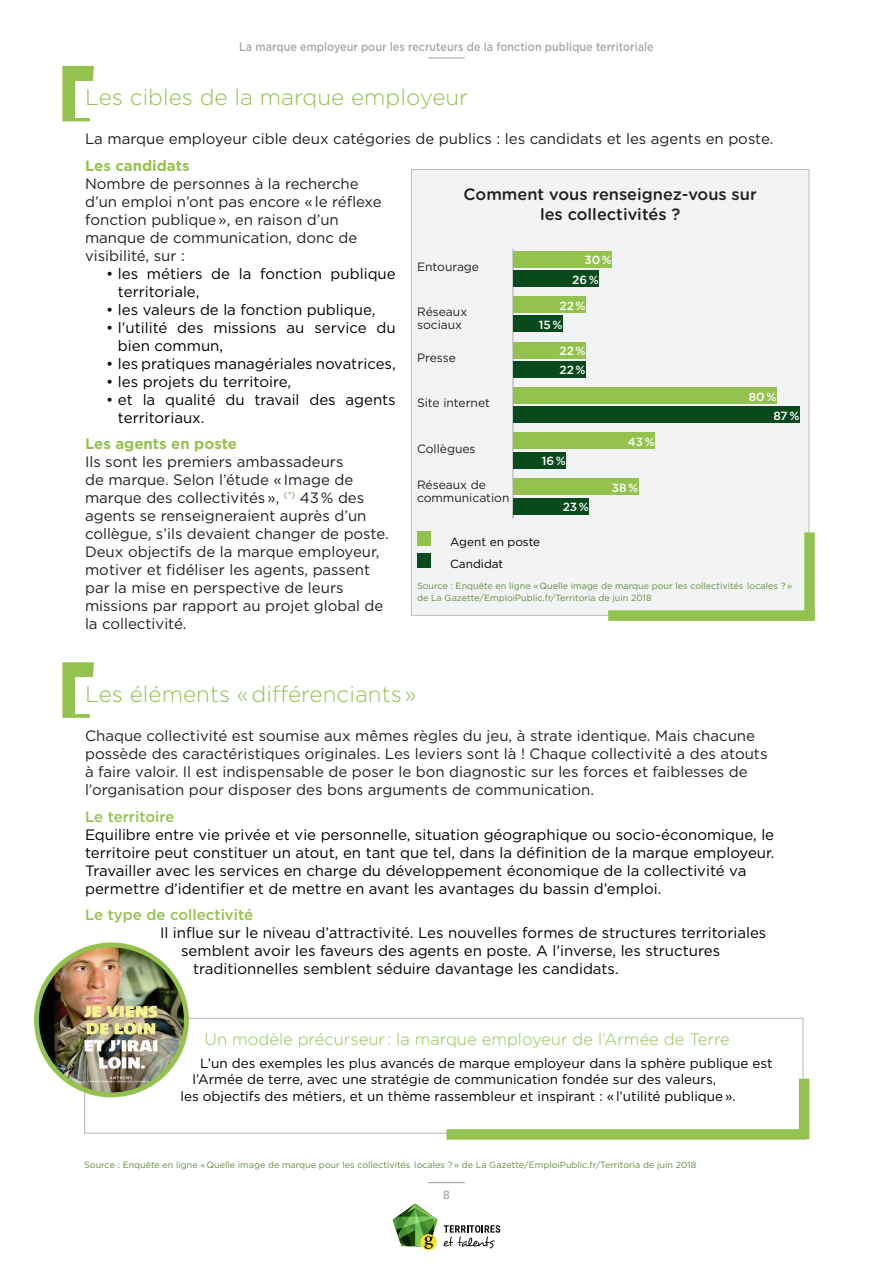
<style>
.page{position:relative;width:893px;height:1263px;background:#fff}
.page>*{position:absolute;margin:0;border:0;box-sizing:border-box;transform-origin:0 0}
.t1{font:300 22.5px "Gotham Rounded";color:#94c24e}
.t2{font:300 16.5px "Gotham Rounded";color:#94c24e}
.t3{font:500 16.35px/19.6px "Gotham Rounded";color:#231f20;text-align:center}
.t4{font:15px/18px "Gotham";color:#231f20}
.t5{font:15px/18px "Gotham";color:#000}
.t6{font:500 15px "Gotham";color:#94c24e}
.t7{font:700 15px "Gotham";color:#94c24e}
.t8{font:13.5px "Gotham";color:#000}
.t9{font:12px/13px "Gotham";color:#231f20}
.t10{font:500 12px "Gotham";color:#a8a9ad;scale:.9 1}
.t11{font:500 11.85px "Gotham";color:#fff}
.t12{font:11.85px/22.4px "Gotham";color:#000}
.t13{font:9px/12px "Gotham";color:#618d3d}
</style>
<div class="page">
<hr style="left:428px;top:1182px;width:37px;height:1px;background:#a8a9ad">
<hr style="left:428px;top:57px;width:37px;height:1px;background:#a8a9ad">
<svg style="left:444px;top:1225px;width:56px;height:23px"></svg>
<div style="left:420px;top:1234px;width:17px;height:16px;background:#ffdf1b;border-radius:50%"></div>
<svg style="left:393px;top:1203px;width:45px;height:46px"></svg>
<div style="left:411px;top:169px;width:398px;height:446px;background:#f2f3f4;border:1px solid #bcbdc0"></div>
<svg style="left:62px;top:66px;width:32px;height:55px"></svg>
<div style="left:75px;top:81px;width:37px;height:36px;background:#fff"></div>
<svg style="left:62px;top:662px;width:32px;height:56px"></svg>
<div style="left:75px;top:677px;width:37px;height:36px;background:#fff"></div>
<hr style="left:512px;top:249px;width:2px;height:269px;background:#bcbdc0">
<div style="left:513px;top:270px;width:86px;height:17px;background:#084a1c"></div>
<div style="left:513px;top:251px;width:99px;height:16px;background:#94c24e"></div>
<div style="left:513px;top:316px;width:50px;height:16px;background:#084a1c"></div>
<div style="left:513px;top:297px;width:73px;height:16px;background:#94c24e"></div>
<div style="left:513px;top:361px;width:73px;height:16px;background:#084a1c"></div>
<div style="left:513px;top:342px;width:73px;height:16px;background:#94c24e"></div>
<div style="left:513px;top:406px;width:286px;height:17px;background:#084a1c"></div>
<div style="left:513px;top:387px;width:263px;height:16px;background:#94c24e"></div>
<div style="left:513px;top:452px;width:53px;height:16px;background:#084a1c"></div>
<div style="left:513px;top:433px;width:142px;height:16px;background:#94c24e"></div>
<div style="left:513px;top:498px;width:76px;height:16px;background:#084a1c"></div>
<div style="left:513px;top:479px;width:125px;height:16px;background:#94c24e"></div>
<div style="left:417px;top:531px;width:13px;height:15px;background:#94c24e"></div>
<div style="left:417px;top:553px;width:13px;height:15px;background:#084a1c"></div>
<div style="left:84px;top:1018px;width:719px;height:116px;border:1px solid #bcbdc0"></div>
<div style="left:799px;top:1079px;width:10px;height:60px;background:#94c24e"></div>
<div style="left:446px;top:1129px;width:360px;height:11px;background:#94c24e"></div>
<div style="left:804px;top:532px;width:11px;height:88px;background:#94c24e"></div>
<div style="left:608px;top:610px;width:207px;height:11px;background:#94c24e"></div>
<img style="left:36px;top:945px;width:150px;height:150px;border-radius:75px">
<div style="left:34px;top:942px;width:155px;height:155px;border:5px solid #94c24e;border-radius:50%"></div>
<p class="t10" style="left:239px;top:39px;width:462px">La marque employeur pour les recruteurs de la fonction publique territoriale</p>
<h1 class="t1" style="left:85px;top:82px;width:385px">Les cibles de la marque employeur</h1>
<p class="t4" style="left:85px;top:130px;width:690px">La marque employeur cible deux catégories de publics : les candidats et les agents en poste.</p>
<p class="t7" style="left:85px;top:156px;width:106px">Les candidats</p>
<p class="t4" style="left:85px;top:174px;width:298px">Nombre de personnes à la recherche d’un emploi n’ont pas encore « le réflexe fonction publique », en raison d’un manque de communication, donc de visibilité, sur :</p>
<p class="t5" style="left:118px;top:264px;width:279px;text-indent:-12px">• les métiers de la fonction publique territoriale,</p>
<p class="t5" style="left:106px;top:300px;width:271px">• les valeurs de la fonction publique,</p>
<p class="t5" style="left:118px;top:318px;width:279px;text-indent:-12px">• l’utilité des missions au service du bien commun,</p>
<p class="t5" style="left:106px;top:354px;width:291px">• les pratiques managériales novatrices,</p>
<p class="t5" style="left:106px;top:372px;width:186px">• les projets du territoire,</p>
<p class="t5" style="left:118px;top:390px;width:279px;text-indent:-12px">• et la qualité du travail des agents territoriaux.</p>
<p class="t7" style="left:85px;top:434px;width:153px">Les agents en poste</p>
<p class="t4" style="left:85px;top:453px;width:305px">Ils sont les premiers ambassadeurs<br>de marque. Selon l’étude « Image de marque des collectivités », <sup>(*)</sup> 43 % des agents se renseigneraient auprès d’un collègue, s’ils devaient changer de poste.<br>Deux objectifs de la marque employeur, motiver et fidéliser les agents, passent par la mise en perspective de leurs missions par rapport au projet global de la collectivité.</p>
<p class="t3" style="left:464px;top:184px;width:295px">Comment vous renseignez-vous sur les collectivités ?</p>
<p class="t11" style="left:584px;top:252px;width:29px">30 %</p>
<p class="t9" style="left:417px;top:260px;width:64px">Entourage</p>
<p class="t9" style="left:417px;top:305px;width:52px">Réseaux sociaux</p>
<p class="t9" style="left:417px;top:351px;width:40px">Presse</p>
<p class="t9" style="left:417px;top:396px;width:75px">Site internet</p>
<p class="t9" style="left:417px;top:442px;width:60px">Collègues</p>
<p class="t9" style="left:417px;top:478px;width:94px">Réseaux de communication</p>
<p class="t12" style="left:450px;top:530px;width:92px">Agent en poste<br>Candidat</p>
<p class="t13" style="left:417px;top:579px;width:376px">Source : Enquête en ligne « Quelle image de marque pour les collectivités locales ? » de La Gazette/EmploiPublic.fr/Territoria de juin 2018</p>
<p class="t11" style="left:572px;top:272px;width:28px">26 %</p>
<p class="t11" style="left:559px;top:298px;width:28px">22 %</p>
<p class="t11" style="left:539px;top:317px;width:25px">15 %</p>
<p class="t11" style="left:559px;top:343px;width:28px">22 %</p>
<p class="t11" style="left:560px;top:362px;width:28px">22 %</p>
<p class="t11" style="left:749px;top:389px;width:29px">80 %</p>
<p class="t11" style="left:773px;top:408px;width:28px">87 %</p>
<p class="t11" style="left:628px;top:434px;width:28px">43 %</p>
<p class="t11" style="left:542px;top:453px;width:26px">16 %</p>
<p class="t11" style="left:612px;top:480px;width:28px">38 %</p>
<p class="t11" style="left:563px;top:499px;width:28px">23 %</p>
<h1 class="t1" style="left:85px;top:679px;width:333px">Les éléments « différenciants »</h1>
<p class="t4" style="left:85px;top:726px;width:684px">Chaque collectivité est soumise aux mêmes règles du jeu, à strate identique. Mais chacune possède des caractéristiques originales. Les leviers sont là ! Chaque collectivité a des atouts à faire valoir. Il est indispensable de poser le bon diagnostic sur les forces et faiblesses de l’organisation pour disposer des bons arguments de communication.</p>
<p class="t6" style="left:85px;top:806px;width:91px">Le territoire</p>
<p class="t5" style="left:85px;top:825px;width:691px">Equilibre entre vie privée et vie personnelle, situation géographique ou socio-économique, le territoire peut constituer un atout, en tant que tel, dans la définition de la marque employeur.<br>Travailler avec les services en charge du développement économique de la collectivité va permettre d’identifier et de mettre en avant les avantages du bassin d’emploi.</p>
<p class="t6" style="left:85px;top:905px;width:170px">Le type de collectivité</p>
<p class="t5" style="left:160px;top:923px;width:608px">Il influe sur le niveau d’attractivité. Les nouvelles formes de structures territoriales</p>
<p class="t5" style="left:181px;top:941px;width:541px">semblent avoir les faveurs des agents en poste. A l’inverse, les structures</p>
<p class="t5" style="left:193px;top:959px;width:427px">traditionnelles semblent séduire davantage les candidats.</p>
<p class="t2" style="left:205px;top:1028px;width:527px">Un modèle précurseur : la marque employeur de l’Armée de Terre</p>
<p class="t8" style="left:200px;top:1054px;width:574px">L’un des exemples les plus avancés de marque employeur dans la sphère publique est</p>
<p class="t8" style="left:193px;top:1071px;width:525px">l’Armée de terre, avec une stratégie de communication fondée sur des valeurs,</p>
<p class="t8" style="left:181px;top:1087px;width:557px">les objectifs des métiers, et un thème rassembleur et inspirant : « l’utilité publique ».</p>
<p class="t13" style="left:84px;top:1158px;width:614px">Source : Enquête en ligne « Quelle image de marque pour les collectivités locales ? » de La Gazette/EmploiPublic.fr/Territoria de juin 2018</p>
<p class="t10" style="left:443px;top:1187px;width:9px">8</p>
</div>
